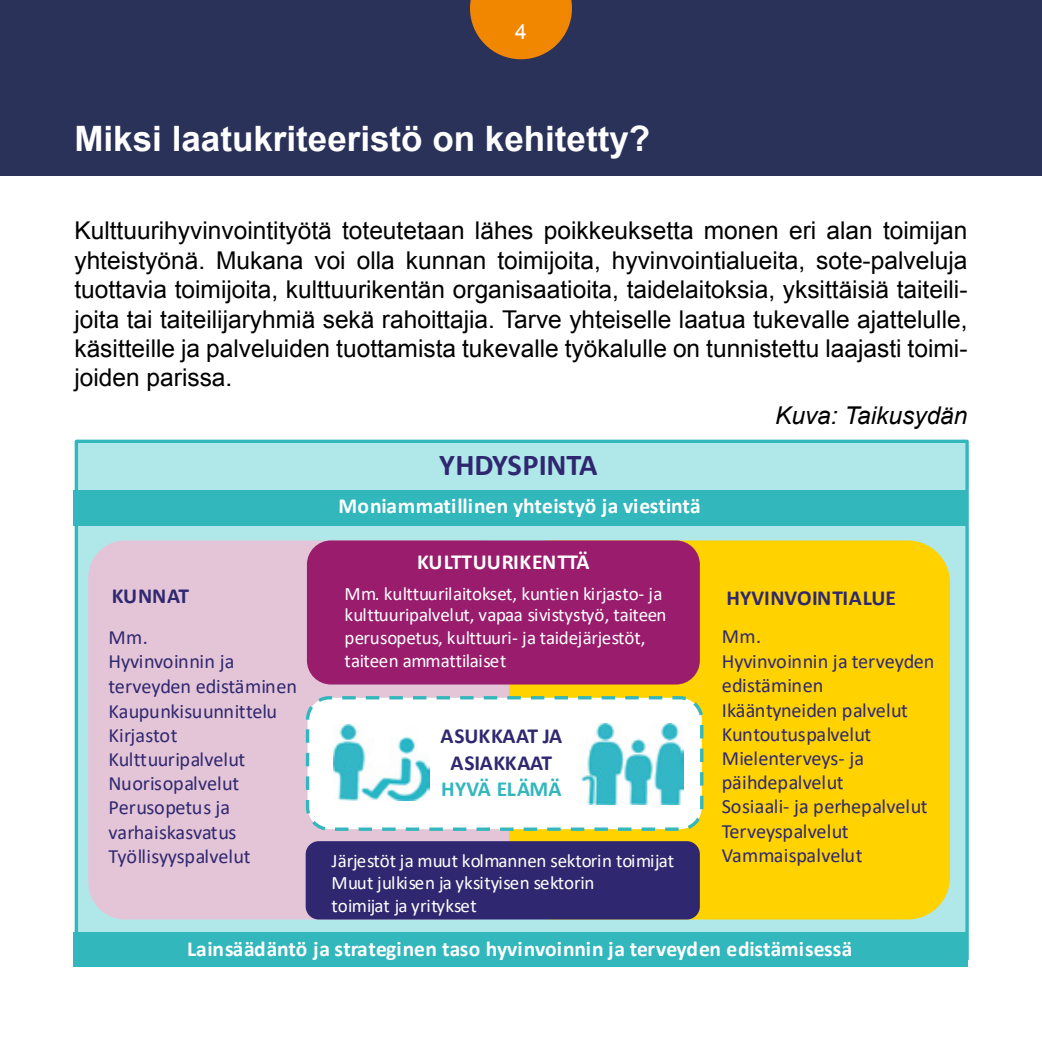
<style>
.page{position:relative;width:1042px;height:1042px;background:#fff}
.page>*{position:absolute;margin:0;border:0;box-sizing:border-box;transform-origin:0 0}
.t1{font:700 35px "Arial";color:#fff}
.t2{font:700 30.45px "Calibri";letter-spacing:-.01em;color:#2f2870}
.t3{font:24.5px/29.4px "Arial";color:#000;text-align:justify}
.P_sitaatti_kuirsiivi{font:italic 24.5px "Arial";color:#000}
.t4{font:700 21.53px "Calibri";letter-spacing:.005em;color:#fff}
.t5{font:700 21.53px/26.6px "Calibri";letter-spacing:-.005em;color:#2f2870;text-align:center}
.t6{font:700 21.53px "Calibri";letter-spacing:-.015em;color:#fff}
.t7{font:21px "Arial";color:#fff}
.t8{font:20.3px/24.2px "Calibri";color:#2f2870}
.t9{font:20.12px/24px "Calibri";letter-spacing:-.015em;color:#2f2870}
.t10{font:19.07px/22.4px "Calibri";color:#fff}
.s1{color:#31b7bc}
</style>
<div class="page">
<div style="left:0;top:0;width:1042px;height:175px;background:#2a3259"></div>
<svg style="left:470px;top:0;width:102px;height:59px"></svg>
<div style="left:76px;top:441px;width:891px;height:518px;background:#aae6e8"></div>
<div style="left:88px;top:540px;width:426px;height:379px;background:#e4c5d7;border-radius:37px"></div>
<div style="left:509px;top:540px;width:441px;height:379px;background:#ffd200;border-radius:42px"></div>
<div style="left:73px;top:490px;width:894px;height:35px;background:#31b7bc"></div>
<div style="left:307px;top:540px;width:393px;height:144px;background:#991c6d;border-radius:24px"></div>
<div style="left:306px;top:841px;width:394px;height:78px;background:#2f2870;border-radius:13px"></div>
<div style="left:73px;top:932px;width:894px;height:34px;background:#31b7bc"></div>
<div style="left:306px;top:696px;width:397px;height:135px;background:#fff;border:3px dashed #33b7bc;border-radius:22px"></div>
<img style="left:333px;top:725px;width:96px;height:76px">
<img style="left:580px;top:723px;width:103px;height:81px">
<p class="t7" style="left:515px;top:18px;width:13px">4</p>
<h1 class="t1" style="left:74px;top:116px;width:577px">Miksi laatukriteeristö on kehitetty?</h1>
<p class="t3" style="left:74px;top:216px;width:894px">Kulttuurihyvinvointityötä toteutetaan lähes poikkeuksetta monen eri alan toimijan yhteistyönä. Mukana voi olla kunnan toimijoita, hyvinvointialueita, sote-palveluja tuottavia toimijoita, kulttuurikentän organisaatioita, taidelaitoksia, yksittäisiä taiteili&shy;joita tai taiteilijaryhmiä sekä rahoittajia. Tarve yhteiselle laatua tukevalle ajattelulle, käsitteille ja palveluiden tuottamista tukevalle työkalulle on tunnistettu laajasti toimi&shy;joiden parissa.</p>
<p class="P_sitaatti_kuirsiivi" style="left:775px;top:399px;width:194px">Kuva: Taikusydän</p>
<p class="t5" style="left:112px;top:582px;width:79px">KUNNAT</p>
<p class="t8" style="left:109px;top:625px;width:190px">Mm.<br>Hyvinvoinnin ja terveyden edistäminen<br>Kaupunkisuunnittelu<br>Kirjastot<br>Kulttuuripalvelut<br>Nuorisopalvelut<br>Perusopetus ja</p>
<p class="t9" style="left:109px;top:820px;width:143px">varhaiskasvatus<br>Työllisyyspalvelut</p>
<p class="t2" style="left:439px;top:443px;width:160px">YHDYSPINTA</p>
<p class="t4" style="left:338px;top:491px;width:364px">Moniammatillinen yhteistyö ja viestintä</p>
<p class="t6" style="left:417px;top:547px;width:174px">KULTTUURIKENTTÄ</p>
<p class="t10" style="left:345px;top:581px;width:323px">Mm. kulttuurilaitokset, kuntien kirjasto- ja kulttuuripalvelut, vapaa sivistystyö, taiteen perusopetus, kulttuuri- ja taidejärjestöt, taiteen ammattilaiset</p>
<p class="t5" style="left:440px;top:722px;width:123px">ASUKKAAT JA<br>ASIAKKAAT<br><span class="s1">HYVÄ ELÄMÄ</span></p>
<p class="t10" style="left:332px;top:849px;width:344px">Järjestöt ja muut kolmannen sektorin toimijat<br>Muut julkisen ja yksityisen sektorin<br>toimijat ja yritykset</p>
<p class="t5" style="left:726px;top:584px;width:171px">HYVINVOINTIALUE</p>
<p class="t8" style="left:722px;top:624px;width:214px">Mm.<br>Hyvinvoinnin ja terveyden edistäminen<br>Ikääntyneiden palvelut<br>Kuntoutuspalvelut<br>Mielenterveys- ja päihdepalvelut<br>Sosiaali- ja perhepalvelut</p>
<p class="t9" style="left:722px;top:819px;width:142px">Terveyspalvelut<br>Vammaispalvelut</p>
<p class="t4" style="left:187px;top:934px;width:666px">Lainsäädäntö ja strateginen taso hyvinvoinnin ja terveyden edistämisessä</p>
</div>
